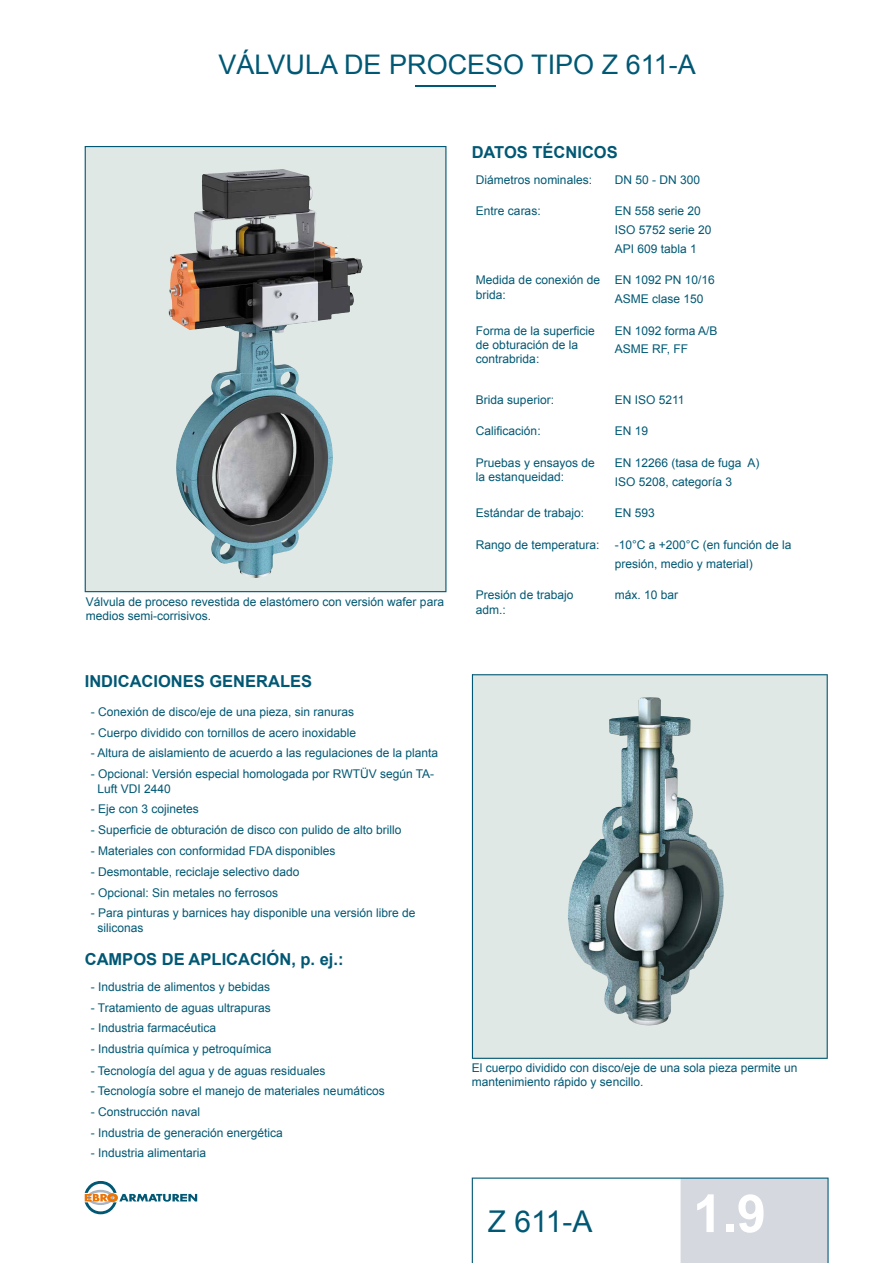
<style>
.page{position:relative;width:893px;height:1263px;background:#fff}
.page>*{position:absolute;margin:0;border:0;box-sizing:border-box;transform-origin:0 0}
.t1{font:700 52.5px "Arial";color:#fff}
.t2{font:30px "Arial";color:#005874}
.t3{font:27px "Arial";color:#005874}
.t4{font:700 16.5px "Arial";color:#005874}
.t5{font:12px/14.4px "Arial";color:#005874}
</style>
<div class="page">
<hr style="left:416px;top:85px;width:80px;height:1px;background:#005874">
<svg style="left:85px;top:1181px;width:112px;height:33px"></svg>
<svg style="left:85px;top:146px;width:361px;height:446px;background:#bac3c2"></svg>
<div style="left:472px;top:674px;width:356px;height:385px;background:#e0e8e5"></div>
<img style="left:568px;top:697px;width:156px;height:328px">
<svg style="left:472px;top:1177px;width:357px;height:86px"></svg>
<h3 class="t3" style="left:219px;top:46px;width:479px">VÁLVULA DE PROCESO TIPO Z 611-A</h3>
<p class="t5" style="left:86px;top:594px;width:360px">Válvula de proceso revestida de elastómero con versión wafer para medios semi-corrisivos.</p>
<h3 class="t4" style="left:85px;top:670px;width:229px">INDICACIONES GENERALES</h3>
<p class="t5" style="left:91px;top:705px;width:265px">- Conexión de disco/eje de una pieza, sin ranuras</p>
<p class="t5" style="left:91px;top:725px;width:267px">- Cuerpo dividido con tornillos de acero inoxidable</p>
<p class="t5" style="left:91px;top:746px;width:349px">- Altura de aislamiento de acuerdo a las regulaciones de la planta</p>
<p class="t5" style="left:97px;top:767px;width:338px;text-indent:-7px">- Opcional: Versión especial homologada por RWTÜV según TA-<br>Luft VDI 2440</p>
<p class="t5" style="left:91px;top:802px;width:110px">- Eje con 3 cojinetes</p>
<p class="t5" style="left:91px;top:823px;width:312px">- Superficie de obturación de disco con pulido de alto brillo</p>
<p class="t5" style="left:91px;top:844px;width:246px">- Materiales con conformidad FDA disponibles</p>
<p class="t5" style="left:91px;top:865px;width:210px">- Desmontable, reciclaje selectivo dado</p>
<p class="t5" style="left:91px;top:885px;width:189px">- Opcional: Sin metales no ferrosos</p>
<p class="t5" style="left:97px;top:906px;width:320px;text-indent:-7px">- Para pinturas y barnices hay disponible una versión libre de siliconas</p>
<h3 class="t4" style="left:85px;top:948px;width:260px">CAMPOS DE APLICACIÓN, p. ej.:</h3>
<p class="t5" style="left:91px;top:979px;width:181px">- Industria de alimentos y bebidas</p>
<p class="t5" style="left:91px;top:1000px;width:182px">- Tratamiento de aguas ultrapuras</p>
<p class="t5" style="left:91px;top:1021px;width:127px">- Industria farmacéutica</p>
<p class="t5" style="left:91px;top:1042px;width:182px">- Industria química y petroquímica</p>
<p class="t5" style="left:91px;top:1063px;width:236px">- Tecnología del agua y de aguas residuales</p>
<p class="t5" style="left:91px;top:1084px;width:295px">- Tecnología sobre el manejo de materiales neumáticos</p>
<p class="t5" style="left:91px;top:1105px;width:111px">- Construcción naval</p>
<p class="t5" style="left:91px;top:1125px;width:194px">- Industria de generación energética</p>
<p class="t5" style="left:91px;top:1146px;width:117px">- Industria alimentaria</p>
<h3 class="t4" style="left:472px;top:141px;width:148px">DATOS TÉCNICOS</h3>
<p class="t5" style="left:476px;top:172px;width:118px">Diámetros nominales:</p>
<p class="t5" style="left:615px;top:172px;width:87px">DN 50 - DN 300</p>
<p class="t5" style="left:476px;top:204px;width:66px">Entre caras:</p>
<p class="t5" style="left:615px;top:202px;width:98px;line-height:18.6px">EN 558 serie 20<br>ISO 5752 serie 20<br>API 609 tabla 1</p>
<p class="t5" style="left:476px;top:273px;width:126px">Medida de conexión de brida:</p>
<p class="t5" style="left:615px;top:271px;width:102px;line-height:18.6px">EN 1092 PN 10/16<br>ASME clase 150</p>
<p class="t5" style="left:476px;top:323px;width:120px">Forma de la superficie de obturación de la contrabrida:</p>
<p class="t5" style="left:615px;top:321px;width:104px;line-height:18.6px">EN 1092 forma A/B<br>ASME RF, FF</p>
<p class="t5" style="left:476px;top:392px;width:80px">Brida superior:</p>
<p class="t5" style="left:615px;top:392px;width:71px">EN ISO 5211</p>
<p class="t5" style="left:476px;top:424px;width:66px">Calificación:</p>
<p class="t5" style="left:615px;top:424px;width:35px">EN 19</p>
<p class="t5" style="left:476px;top:456px;width:120px">Pruebas y ensayos de la estanqueidad:</p>
<p class="t5" style="left:615px;top:453px;width:146px;line-height:18.6px">EN 12266 (tasa de fuga A)<br>ISO 5208, categoría 3</p>
<p class="t5" style="left:476px;top:506px;width:110px">Estándar de trabajo:</p>
<p class="t5" style="left:615px;top:506px;width:42px">EN 593</p>
<p class="t5" style="left:476px;top:538px;width:125px">Rango de temperatura:</p>
<p class="t5" style="left:615px;top:535px;width:178px;line-height:18.6px">-10°C a +200°C (en función de la presión, medio y material)</p>
<p class="t5" style="left:476px;top:588px;width:99px">Presión de trabajo adm.:</p>
<p class="t5" style="left:615px;top:588px;width:65px">máx. 10 bar</p>
<p class="t5" style="left:472px;top:1060px;width:327px">El cuerpo dividido con disco/eje de una sola pieza permite un mantenimiento rápido y sencillo.</p>
<h2 class="t2" style="left:488px;top:1201px;width:106px">Z 611-A</h2>
<h1 class="t1" style="left:693px;top:1178px;width:74px">1.9</h1>
</div>
